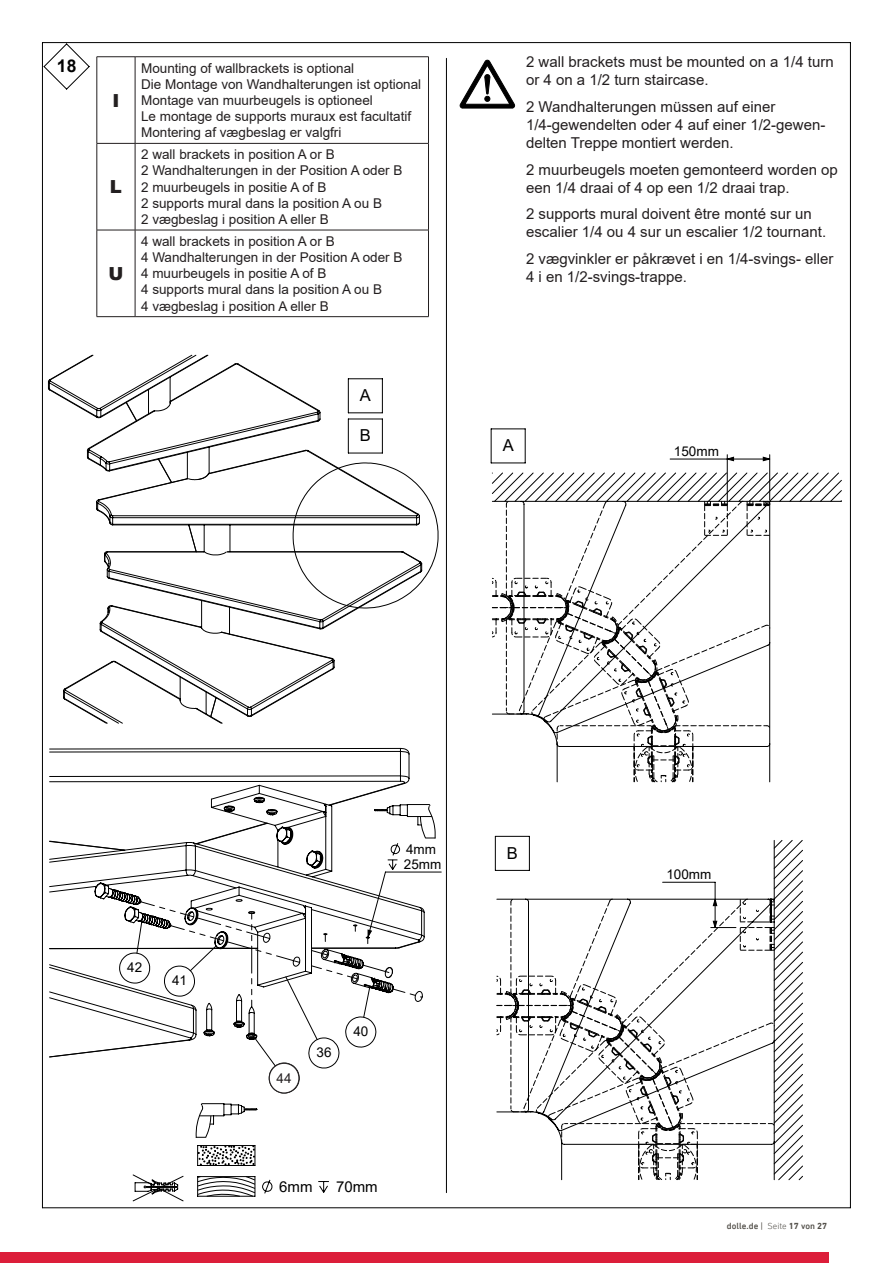
<style>
.page{position:relative;width:893px;height:1263px;background:#fff}
.page>*{position:absolute;margin:0;border:0;box-sizing:border-box;transform-origin:0 0}
.t1{font:900 18px "Arial";color:#231f20}
.t2{font:700 17.55px "Arial";color:#000}
.t3{font:16.5px "Arial";color:#000}
.t4{font:15px/18px "Arial";color:#231f20}
.t5{font:15px "Arial";color:#000}
.t6{font:13.5px/16.2px "Arial";color:#231f20}
.t7{font:13.5px/15.1px "Arial";color:#000}
.t8{font:500 9px "DIN Next LT Pro";color:#53504a}
.s1{font-weight:400}
.s2{font-weight:300}
.s3{font-weight:700}
</style>
<div class="page">
<div style="left:0;top:1252px;width:829px;height:11px;background:#dc1e3a"></div>
<svg style="left:422px;top:489px;width:17px;height:93px"></svg>
<hr style="left:491px;top:429px;width:1px;height:34px;background:#000">
<hr style="left:491px;top:463px;width:34px;height:1px;background:#000">
<hr style="left:525px;top:429px;width:1px;height:34px;background:#000">
<hr style="left:491px;top:428px;width:34px;height:1px;background:#000">
<svg style="left:43px;top:43px;width:47px;height:47px"></svg>
<hr style="left:446px;top:58px;width:1px;height:1134px;background:#000">
<hr style="left:42px;top:42px;width:808px;height:1px;background:#000">
<hr style="left:42px;top:43px;width:1px;height:1165px;background:#000">
<hr style="left:42px;top:1207px;width:808px;height:1px;background:#000">
<hr style="left:850px;top:43px;width:1px;height:1165px;background:#000">
<svg style="left:775px;top:472px;width:67px;height:708px"></svg>
<hr style="left:727px;top:455px;width:1px;height:46px;background:#000">
<hr style="left:769px;top:455px;width:1px;height:45px;background:#000">
<svg style="left:48px;top:354px;width:374px;height:370px"></svg>
<svg style="left:775px;top:500px;width:67px;height:283px"></svg>
<svg style="left:492px;top:456px;width:283px;height:724px"></svg>
<hr style="left:97px;top:56px;width:38px;height:1px;background:#231f20">
<hr style="left:97px;top:57px;width:1px;height:86px;background:#231f20">
<hr style="left:135px;top:56px;width:294px;height:1px;background:#231f20">
<hr style="left:135px;top:57px;width:1px;height:86px;background:#231f20">
<hr style="left:428px;top:57px;width:1px;height:86px;background:#231f20">
<hr style="left:97px;top:143px;width:38px;height:1px;background:#231f20">
<hr style="left:97px;top:144px;width:1px;height:86px;background:#231f20">
<hr style="left:135px;top:143px;width:294px;height:1px;background:#231f20">
<hr style="left:135px;top:144px;width:1px;height:86px;background:#231f20">
<hr style="left:428px;top:144px;width:1px;height:86px;background:#231f20">
<hr style="left:97px;top:230px;width:38px;height:1px;background:#231f20">
<hr style="left:97px;top:230px;width:1px;height:86px;background:#231f20">
<hr style="left:135px;top:230px;width:294px;height:1px;background:#231f20">
<hr style="left:135px;top:230px;width:1px;height:86px;background:#231f20">
<hr style="left:428px;top:230px;width:1px;height:86px;background:#231f20">
<hr style="left:97px;top:316px;width:38px;height:1px;background:#231f20">
<hr style="left:135px;top:316px;width:294px;height:1px;background:#231f20">
<hr style="left:449px;top:735px;width:1px;height:468px;background:#000">
<hr style="left:50px;top:735px;width:1px;height:486px;background:#000">
<hr style="left:50px;top:1224px;width:394px;height:1px;background:#000">
<hr style="left:853px;top:735px;width:1px;height:486px;background:#000">
<svg style="left:134px;top:1093px;width:195px;height:102px"></svg>
<svg style="left:50px;top:747px;width:69px;height:311px"></svg>
<svg style="left:119px;top:747px;width:323px;height:346px"></svg>
<svg style="left:460px;top:60px;width:55px;height:49px"></svg>
<div style="left:269px;top:1063px;width:30px;height:30px;background:#fff;border-radius:50%"></div>
<div style="left:269px;top:1063px;width:30px;height:30px;border:1px solid #231f20;border-radius:50%"></div>
<p class="t2" style="left:57px;top:54px;width:21px">18</p>
<p class="t1" style="left:112px;top:87px;width:9px">I</p>
<p class="t1" style="left:110px;top:174px;width:14px">L</p>
<p class="t1" style="left:108px;top:260px;width:16px">U</p>
<p class="t6" style="left:141px;top:60px;width:282px">Mounting of wallbrackets is optional<br>Die Montage von Wandhalterungen ist optional</p>
<p class="t6" style="left:141px;top:92px;width:272px">Montage van muurbeugels is optioneel<br>Le montage de supports muraux est facultatif</p>
<p class="t6" style="left:141px;top:124px;width:202px">Montering af vægbeslag er valgfri</p>
<p class="t6" style="left:141px;top:146px;width:263px">2 wall brackets in position A or B<br>2 Wandhalterungen in der Position A oder B</p>
<p class="t6" style="left:141px;top:179px;width:187px">2 muurbeugels in positie A of B</p>
<p class="t6" style="left:141px;top:195px;width:242px">2 supports mural dans la position A ou B</p>
<p class="t6" style="left:141px;top:211px;width:189px">2 vægbeslag i position A eller B</p>
<p class="t6" style="left:141px;top:233px;width:263px">4 wall brackets in position A or B<br>4 Wandhalterungen in der Position A oder B</p>
<p class="t6" style="left:141px;top:265px;width:187px">4 muurbeugels in positie A of B</p>
<p class="t6" style="left:141px;top:281px;width:242px">4 supports mural dans la position A ou B</p>
<p class="t6" style="left:141px;top:298px;width:189px">4 vægbeslag i position A eller B</p>
<p class="t3" style="left:360px;top:384px;width:12px">A</p>
<p class="t3" style="left:360px;top:424px;width:12px">B</p>
<p class="t4" style="left:526px;top:53px;width:309px">2 wall brackets must be mounted on a 1/4 turn or 4 on a 1/2 turn staircase.</p>
<p class="t4" style="left:526px;top:98px;width:301px">2 Wandhalterungen müssen auf einer<br>1/4-gewendelten oder 4 auf einer 1/2-gewen&shy;delten Treppe montiert werden.</p>
<p class="t4" style="left:526px;top:160px;width:313px">2 muurbeugels moeten gemonteerd worden op een 1/4 draai of 4 op een 1/2 draai trap.</p>
<p class="t4" style="left:526px;top:205px;width:302px">2 supports mural doivent être monté sur un escalier 1/4 ou 4 sur un escalier 1/2 tournant.</p>
<p class="t4" style="left:526px;top:249px;width:309px">2 vægvinkler er påkrævet i en 1/4-svings- eller<br>4 i en 1/2-svings-trappe.</p>
<p class="t3" style="left:503px;top:434px;width:12px">A</p>
<p class="t7" style="left:674px;top:443px;width:46px">150mm</p>
<p class="t7" style="left:127px;top:960px;width:16px">42</p>
<p class="t7" style="left:172px;top:973px;width:16px">41</p>
<p class="t7" style="left:404px;top:841px;width:39px">4mm<br>25mm</p>
<p class="t7" style="left:277px;top:1070px;width:16px">61</p>
<p class="t6" style="left:277px;top:1070px;width:17px">44</p>
<p class="t7" style="left:316px;top:1045px;width:16px">36</p>
<p class="t7" style="left:353px;top:1024px;width:16px">40</p>
<p class="t5" style="left:279px;top:1176px;width:35px">6mm</p>
<p class="t5" style="left:336px;top:1176px;width:43px">70mm</p>
<p class="t3" style="left:507px;top:841px;width:12px">B</p>
<p class="t7" style="left:666px;top:867px;width:46px">100mm</p>
<p class="t8" style="left:727px;top:1221px;width:102px">dolle.de <span class="s1">|</span> <span class="s2">Seite</span> <span class="s3">17</span> von <span class="s3">27</span></p>
</div>
